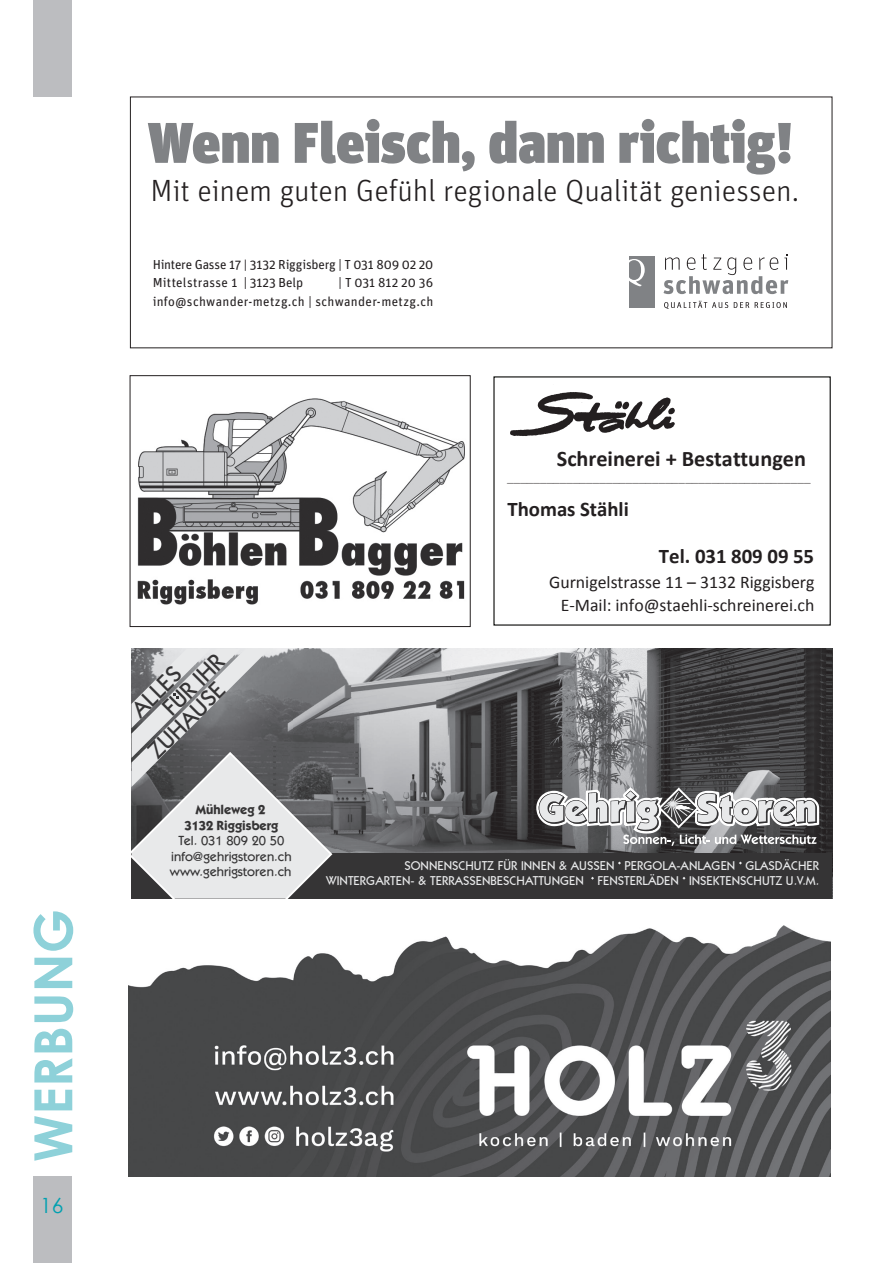
<style>
.page{position:relative;width:893px;height:1263px;background:#fff}
.page>*{position:absolute;margin:0;border:0;box-sizing:border-box;transform-origin:0 0}
.t1{font:900 57.15px "Unit";color:#808285}
.t2{font:700 52.65px "Century Gothic";color:#8ed1d9}
.t3{font:300 30.75px "Unit";letter-spacing:-.005em;color:#231f20}
.t4{font:500 23.7px/21px "ITC Kabel Std";color:#353435}
.t5{font:700 22.2px "Calibri";color:#231f20}
.t6{font:21px "Century Gothic";color:#00a0b0}
.t7{font:700 20.85px "Calibri";color:#231f20}
.t8{font:17.85px/23.2px "Calibri";color:#231f20;text-align:right}
.t9{font:13.05px/18.5px "Unit";letter-spacing:-.01em;color:#231f20}
.t10{font:13.05px/18.5px "Unit";letter-spacing:.015em;color:#231f20;text-align:right}
.t11{font:500 13.05px/15.6px "ITC Kabel Std";color:#353435;text-align:center}
.t12{font:700 13.05px/15.6px "ITC Kabel Std";color:#353435;text-align:center}
.t13{font:500 12.6px/15.1px "ITC Kabel Std";color:#e8e9ea;text-align:right}
.t14{font:10.35px "Verdana";color:#231f20}
.s1{font-size:12.45px}
</style>
<div class="page">
<div style="left:33px;top:0;width:39px;height:96px;background:#bcbdc0"></div>
<div style="left:33px;top:1176px;width:38px;height:87px;background:#bcbdc0"></div>
<svg style="left:664px;top:301px;width:64px;height:8px"></svg>
<svg style="left:734px;top:302px;width:15px;height:6px"></svg>
<svg style="left:755px;top:302px;width:32px;height:6px"></svg>
<div style="left:629px;top:257px;width:25px;height:51px;background:#808285"></div>
<svg style="left:629px;top:259px;width:16px;height:28px"></svg>
<svg style="left:663px;top:254px;width:125px;height:40px"></svg>
<img style="left:334px;top:648px;width:498px;height:205px">
<svg style="left:536px;top:787px;width:283px;height:58px;background:#979798"></svg>
<div style="left:132px;top:853px;width:700px;height:46px;background:#353435"></div>
<svg style="left:132px;top:648px;width:202px;height:251px;background:#a4a5a7"></svg>
<img style="left:129px;top:926px;width:701px;height:250px">
<img style="left:137px;top:398px;width:328px;height:207px">
<div style="left:130px;top:375px;width:341px;height:252px;border:1px solid #231f20"></div>
<img style="left:510px;top:392px;width:165px;height:44px">
<h1 class="t1" style="left:148px;top:107px;width:647px">Wenn Fleisch, dann richtig!</h1>
<h3 class="t3" style="left:151px;top:173px;width:650px">Mit einem guten Gefühl regionale Qualität geniessen.</h3>
<p class="t9" style="left:153px;top:255px;width:282px">Hintere Gasse 17 <span class="s1">|</span> 3132 Riggisberg | T 031 809 02 20<br>Mittelstrasse 1 | 3123 Belp</p>
<p class="t10" style="left:153px;top:273px;width:282px">| T 031 812 20 36<br>info@schwander-metzg.ch | schwander-metzg.ch</p>
<h2 class="t2" style="left:20px;top:1162px;width:255px;rotate:-90deg">WERBUNG</h2>
<h3 class="t6" style="left:40px;top:1193px;width:25px">16</h3>
<h3 class="t4" style="left:144px;top:689px;width:78px;text-indent:-23px;rotate:-45deg">ALLES<br>FUR IHR</h3>
<h3 class="t4" style="left:145px;top:747px;width:99px;rotate:-45deg">ZUHAUSE</h3>
<p class="t12" style="left:184px;top:802px;width:96px">Mühleweg 2<br>3132 Riggisberg</p>
<p class="t11" style="left:170px;top:833px;width:123px">Tel. 031 809 20 50 info@gehrigstoren.ch www.gehrigstoren.ch</p>
<h3 class="t5" style="left:557px;top:444px;width:251px">Schreinerei + Bestattungen</h3>
<p class="t14" style="left:507px;top:472px;width:305px">______________________________________________</p>
<h3 class="t7" style="left:507px;top:496px;width:123px">Thomas Stähli</h3>
<h3 class="t7" style="left:659px;top:543px;width:157px">Tel. 031 809 09 55</h3>
<h3 class="t8" style="left:549px;top:570px;width:267px">Gurnigelstrasse 11 – 3132 Riggisberg<br>E-Mail: info@staehli-schreinerei.ch</h3>
<p class="t13" style="left:326px;top:858px;width:494px">SONNENSCHUTZ FÜR INNEN &amp; AUSSEN PERGOLA-ANLAGEN GLASDÄCHER<br>WINTERGARTEN- &amp; TERRASSENBESCHATTUNGEN FENSTERLÄDEN INSEKTENSCHUTZ U.V.M.</p>
</div>
